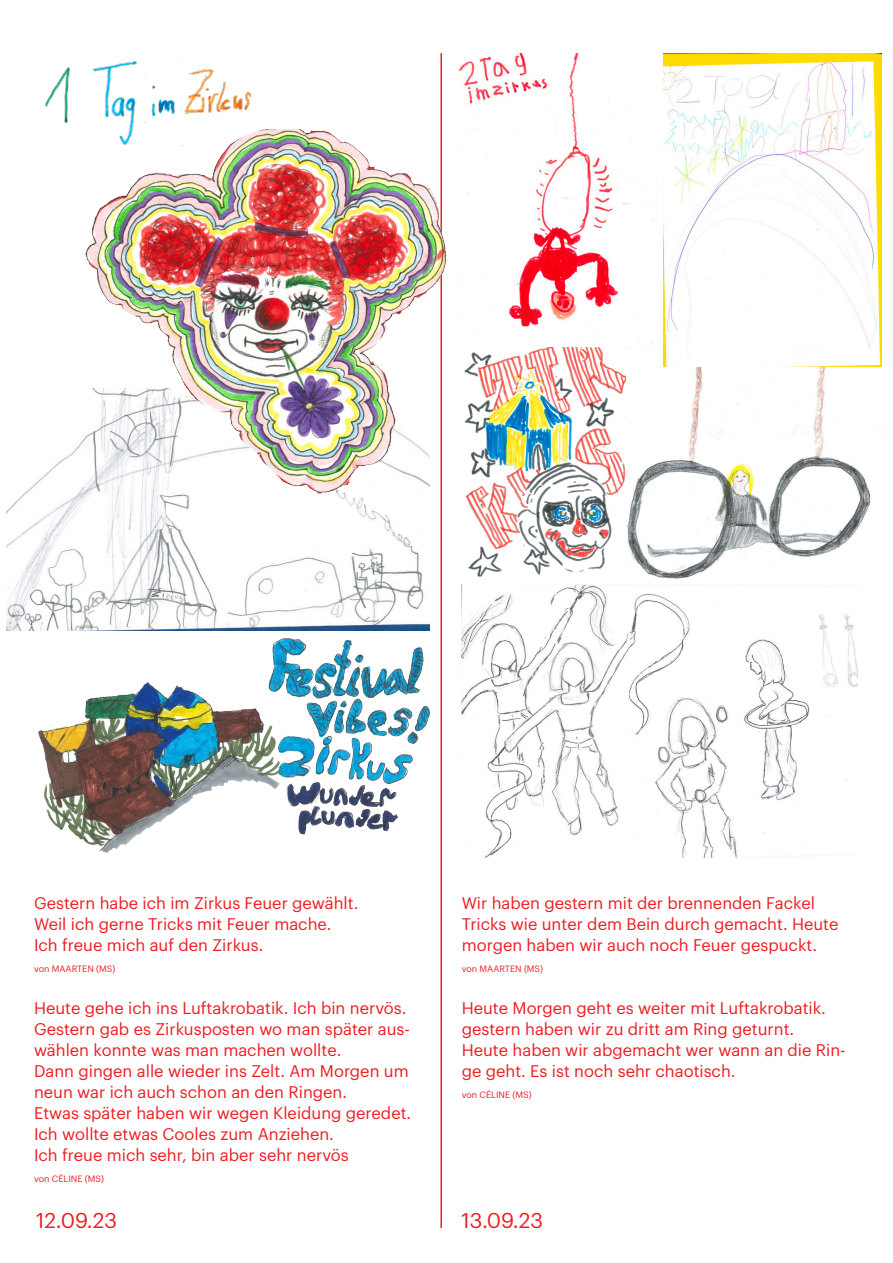
<style>
.page{position:relative;width:893px;height:1263px;background:#fff}
.page>*{position:absolute;margin:0;border:0;box-sizing:border-box;transform-origin:0 0}
.Text_Tagebuch{font:21px "Graphik";color:#ee1d23}
.Text_Tagebuch-2{font:16.5px/21px "Graphik";color:#ee1d23}
.Text_Tagebuch-3{font:9px "Graphik";color:#ee1d23}
</style>
<div class="page">
<img style="left:458px;top:53px;width:206px;height:295px">
<img style="left:625px;top:349px;width:257px;height:230px">
<img style="left:664px;top:53px;width:217px;height:313px">
<img style="left:462px;top:585px;width:395px;height:272px">
<img style="left:38px;top:638px;width:392px;height:215px">
<hr style="left:440px;top:53px;width:2px;height:1175px;background:#ee1d23">
<img style="left:7px;top:461px;width:423px;height:170px">
<img style="left:468px;top:348px;width:157px;height:229px">
<img style="left:45px;top:61px;width:206px;height:68px">
<img style="left:60px;top:129px;width:429px;height:419px">
<p class="Text_Tagebuch-2" style="left:34px;top:891px;width:326px">Gestern habe ich im Zirkus Feuer gewählt.</p>
<p class="Text_Tagebuch-2" style="left:34px;top:912px;width:299px">Weil ich gerne Tricks mit Feuer mache.</p>
<p class="Text_Tagebuch-2" style="left:34px;top:933px;width:231px">Ich freue mich auf den Zirkus.</p>
<p class="Text_Tagebuch-3" style="left:34px;top:961px;width:83px">von MAARTEN (MS)</p>
<p class="Text_Tagebuch-2" style="left:34px;top:996px;width:377px">Heute gehe ich ins Luftakrobatik. Ich bin nervös.<br>Gestern gab es Zirkusposten wo man später aus&shy;wählen konnte was man machen wollte.<br>Dann gingen alle wieder ins Zelt. Am Morgen um neun war ich auch schon an den Ringen.</p>
<p class="Text_Tagebuch-2" style="left:34px;top:1101px;width:379px">Etwas später haben wir wegen Kleidung geredet.</p>
<p class="Text_Tagebuch-2" style="left:34px;top:1122px;width:316px">Ich wollte etwas Cooles zum Anziehen.<br>Ich freue mich sehr, bin aber sehr nervös</p>
<p class="Text_Tagebuch-3" style="left:34px;top:1171px;width:71px">von CÉLINE (MS)</p>
<p class="Text_Tagebuch" style="left:36px;top:1205px;width:82px">12.09.23</p>
<p class="Text_Tagebuch" style="left:461px;top:1205px;width:83px">13.09.23</p>
<p class="Text_Tagebuch-2" style="left:462px;top:891px;width:378px">Wir haben gestern mit der brennenden Fackel<br>Tricks wie unter dem Bein durch gemacht. Heute morgen haben wir auch noch Feuer gespuckt.</p>
<p class="Text_Tagebuch-3" style="left:462px;top:961px;width:83px">von MAARTEN (MS)</p>
<p class="Text_Tagebuch-2" style="left:462px;top:996px;width:366px">Heute Morgen geht es weiter mit Luftakrobatik. gestern haben wir zu dritt am Ring geturnt.</p>
<p class="Text_Tagebuch-2" style="left:462px;top:1038px;width:386px">Heute haben wir abgemacht wer wann an die Rin&shy;ge geht. Es ist noch sehr chaotisch.</p>
<p class="Text_Tagebuch-3" style="left:462px;top:1087px;width:71px">von CÉLINE (MS)</p>
</div>
